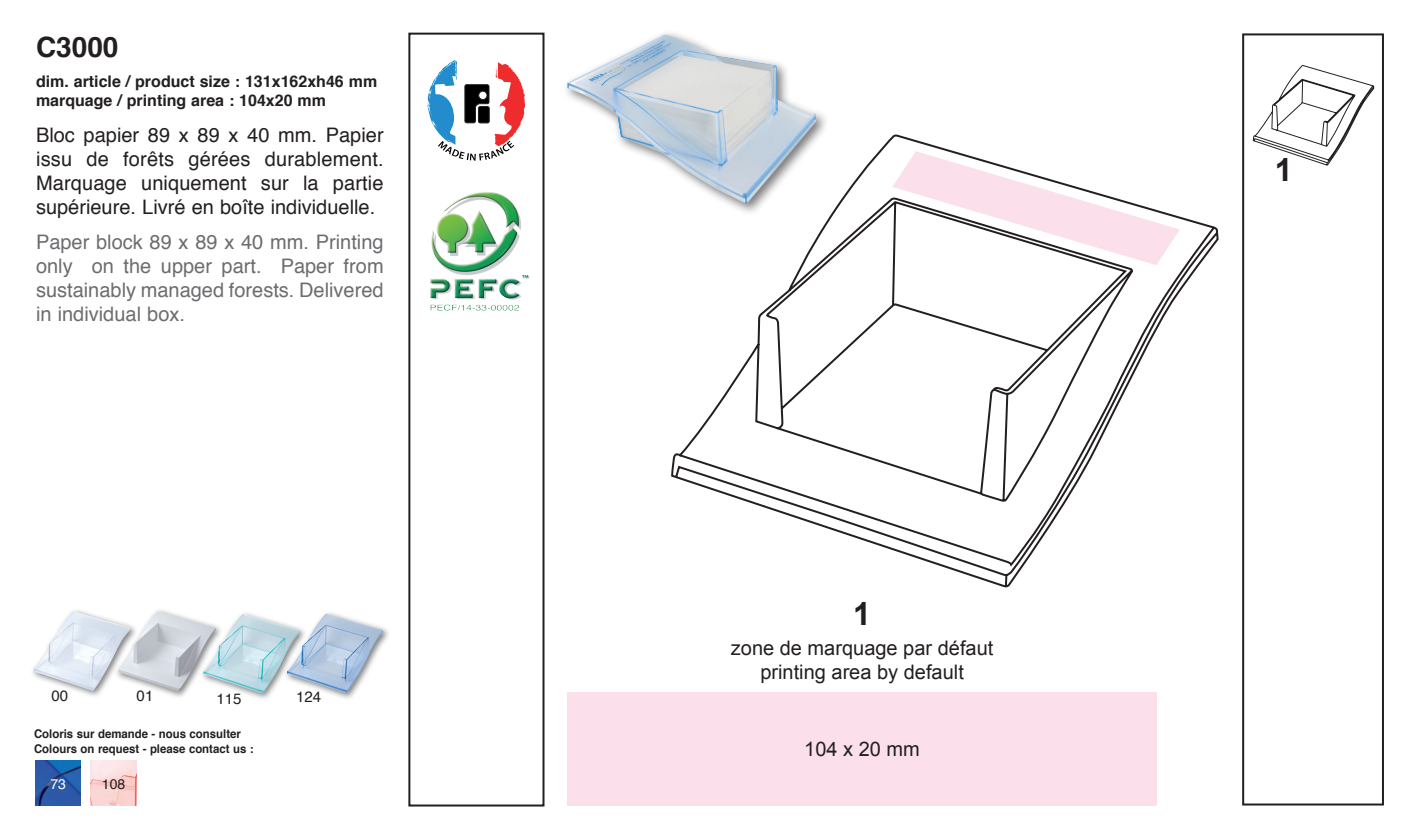
<style>
.page{position:relative;width:1418px;height:840px;background:#fff}
.page>*{position:absolute;margin:0;border:0;box-sizing:border-box;transform-origin:0 0}
.t1{font:700 32px "Arial";color:#231f20}
.t2{font:700 28px "Helvetica";color:#231f20}
.t3{font:20px/24px "Helvetica";color:#231f20;text-align:justify}
.t4{font:20px/24px "Helvetica";color:#6c6d70;text-align:justify}
.t5{font:20px/24px "Arial";color:#231f20;text-align:center}
.t6{font:700 16px/19.2px "Helvetica";color:#231f20}
.t7{font:15px "Helvetica";color:#231f20}
.t8{font:14px "Helvetica";color:#231f20}
.t9{font:14px "Helvetica";color:#fff}
.t10{font:700 12px/14.4px "Helvetica";color:#231f20;scale:.95 1}
</style>
<div class="page">
<div style="left:408px;top:33px;width:136px;height:773px;border:2px solid #231f20"></div>
<img style="left:430px;top:192px;width:100px;height:119px">
<div style="left:1242px;top:33px;width:141px;height:772px;border:2px solid #231f20"></div>
<svg style="left:427px;top:60px;width:98px;height:100px"></svg>
<div style="left:567px;top:692px;width:590px;height:113px;background:#fbdfeb"></div>
<svg style="left:671px;top:135px;width:548px;height:453px"></svg>
<svg style="left:892px;top:151px;width:287px;height:114px"></svg>
<svg style="left:1252px;top:65px;width:122px;height:101px"></svg>
<div style="left:561px;top:28px;width:267px;height:187px;background:#fff"></div>
<img style="left:567px;top:34px;width:249px;height:170px">
<img style="left:91px;top:760px;width:45px;height:45px">
<img style="left:35px;top:760px;width:46px;height:45px">
<div style="left:29px;top:606px;width:109px;height:91px;background:#231f20;opacity:.6"></div>
<img style="left:34px;top:610px;width:80px;height:80px">
<div style="left:114px;top:606px;width:109px;height:92px;background:#231f20;opacity:.6"></div>
<img style="left:118px;top:610px;width:81px;height:81px">
<div style="left:199px;top:609px;width:108px;height:91px;background:#231f20;opacity:.6"></div>
<img style="left:203px;top:613px;width:79px;height:80px">
<div style="left:282px;top:608px;width:108px;height:92px;background:#231f20;opacity:.6"></div>
<img style="left:287px;top:613px;width:96px;height:80px">
<h2 class="t2" style="left:36px;top:24px;width:84px">C3000</h2>
<p class="t6" style="left:36px;top:72px;width:343px">dim. article / product size : 131x162xh46 mm marquage / printing area : 104x20 mm</p>
<p class="t3" style="left:36px;top:123px;width:349px">Bloc papier 89 x 89 x 40 mm. Papier issu de forêts gérées durablement.<br>Marquage uniquement sur la partie supérieure. Livré en boîte individuelle.</p>
<p class="t4" style="left:36px;top:231px;width:349px">Paper block 89 x 89 x 40 mm. Printing only on the upper part. Paper from sustainably managed forests. Delivered in individual box.</p>
<p class="t7" style="left:51px;top:683px;width:18px">00</p>
<p class="t7" style="left:137px;top:683px;width:18px">01</p>
<p class="t7" style="left:216px;top:686px;width:27px">115</p>
<p class="t7" style="left:296px;top:684px;width:27px">124</p>
<p class="t10" style="left:34px;top:726px;width:233px">Coloris sur demande - nous consulter<br>Colours on request - please contact us :</p>
<p class="t9" style="left:51px;top:772px;width:17px">73</p>
<p class="t8" style="left:102px;top:773px;width:25px">108</p>
<h1 class="t1" style="left:853px;top:592px;width:19px">1</h1>
<p class="t5" style="left:731px;top:635px;width:264px">zone de marquage par défaut printing area by default</p>
<p class="t5" style="left:804px;top:737px;width:117px">104 x 20 mm</p>
<h1 class="t1" style="left:1274px;top:148px;width:19px">1</h1>
</div>
